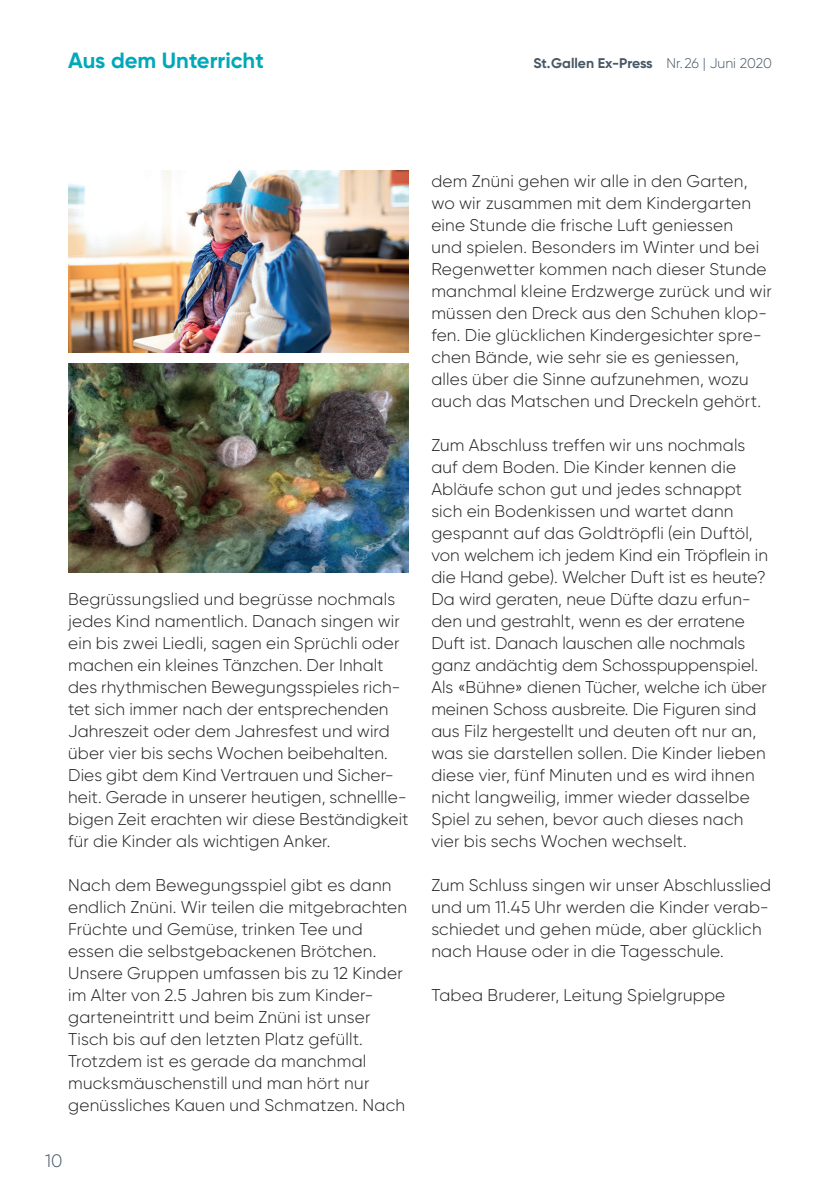
<style>
.page{position:relative;width:840px;height:1191px;background:#fff}
.page>*{position:absolute;margin:0;border:0;box-sizing:border-box;transform-origin:0 0}
.t1{font:700 22px "Gilroy";color:#00a8b9}
.t2{font:300 18px "Gilroy";color:#475865}
.Fliesstext_8_5_pt_li{font:300 17px/22px "Gilroy";letter-spacing:.01em;color:#231f20}
.t3{font:700 14px "Gilroy";color:#475865}
.s1{font-weight:300}
</style>
<div class="page">
<img style="left:68px;top:170px;width:340px;height:182px">
<img style="left:68px;top:363px;width:340px;height:209px">
<p class="t1" style="left:68px;top:47px;width:197px">Aus dem Unterricht</p>
<p class="t3" style="left:533px;top:54px;width:240px">St.Gallen Ex-Press <span class="s1">Nr.26 | Juni 2020</span></p>
<p class="Fliesstext_8_5_pt_li" style="left:68px;top:588px;width:342px">Begrüssungslied und begrüsse nochmals jedes Kind namentlich. Danach singen wir ein bis zwei Liedli, sagen ein Sprüchli oder machen ein kleines Tänzchen. Der Inhalt des rhythmischen Bewegungsspieles rich&shy;tet sich immer nach der entsprechenden Jahreszeit oder dem Jahresfest und wird über vier bis sechs Wochen beibehalten.<br>Dies gibt dem Kind Vertrauen und Sicher&shy;heit. Gerade in unserer heutigen, schnellle&shy;bigen Zeit erachten wir diese Beständigkeit für die Kinder als wichtigen Anker.</p>
<p class="Fliesstext_8_5_pt_li" style="left:68px;top:874px;width:340px">Nach dem Bewegungsspiel gibt es dann endlich Znüni. Wir teilen die mitgebrachten Früchte und Gemüse, trinken Tee und essen die selbstgebackenen Brötchen.<br>Unsere Gruppen umfassen bis zu 12 Kinder im Alter von 2.5 Jahren bis zum Kinder&shy;garteneintritt und beim Znüni ist unser Tisch bis auf den letzten Platz gefüllt.<br>Trotzdem ist es gerade da manchmal mucksmäuschenstill und man hört nur genüssliches Kauen und Schmatzen. Nach</p>
<p class="t2" style="left:45px;top:1149px;width:19px">10</p>
<p class="Fliesstext_8_5_pt_li" style="left:431px;top:170px;width:342px">dem Znüni gehen wir alle in den Garten, wo wir zusammen mit dem Kindergarten eine Stunde die frische Luft geniessen<br>und spielen. Besonders im Winter und bei Regenwetter kommen nach dieser Stunde manchmal kleine Erdzwerge zurück und wir müssen den Dreck aus den Schuhen klop&shy;fen. Die glücklichen Kindergesichter spre&shy;chen Bände, wie sehr sie es geniessen, alles über die Sinne aufzunehmen, wozu auch das Matschen und Dreckeln gehört.</p>
<p class="Fliesstext_8_5_pt_li" style="left:431px;top:434px;width:338px">Zum Abschluss treffen wir uns nochmals auf dem Boden. Die Kinder kennen die Abläufe schon gut und jedes schnappt sich ein Bodenkissen und wartet dann gespannt auf das Goldtröpfli (ein Duftöl, von welchem ich jedem Kind ein Tröpflein in die Hand gebe). Welcher Duft ist es heute?<br>Da wird geraten, neue Düfte dazu erfun&shy;den und gestrahlt, wenn es der erratene Duft ist. Danach lauschen alle nochmals ganz andächtig dem Schosspuppenspiel.<br>Als «Bühne» dienen Tücher, welche ich über meinen Schoss ausbreite. Die Figuren sind aus Filz hergestellt und deuten oft nur an, was sie darstellen sollen. Die Kinder lieben diese vier, fünf Minuten und es wird ihnen nicht langweilig, immer wieder dasselbe Spiel zu sehen, bevor auch dieses nach vier bis sechs Wochen wechselt.</p>
<p class="Fliesstext_8_5_pt_li" style="left:431px;top:874px;width:341px">Zum Schluss singen wir unser Abschlusslied und um 11.45 Uhr werden die Kinder verab&shy;schiedet und gehen müde, aber glücklich nach Hause oder in die Tagesschule.</p>
<p class="Fliesstext_8_5_pt_li" style="left:431px;top:984px;width:295px">Tabea Bruderer, Leitung Spielgruppe</p>
</div>
